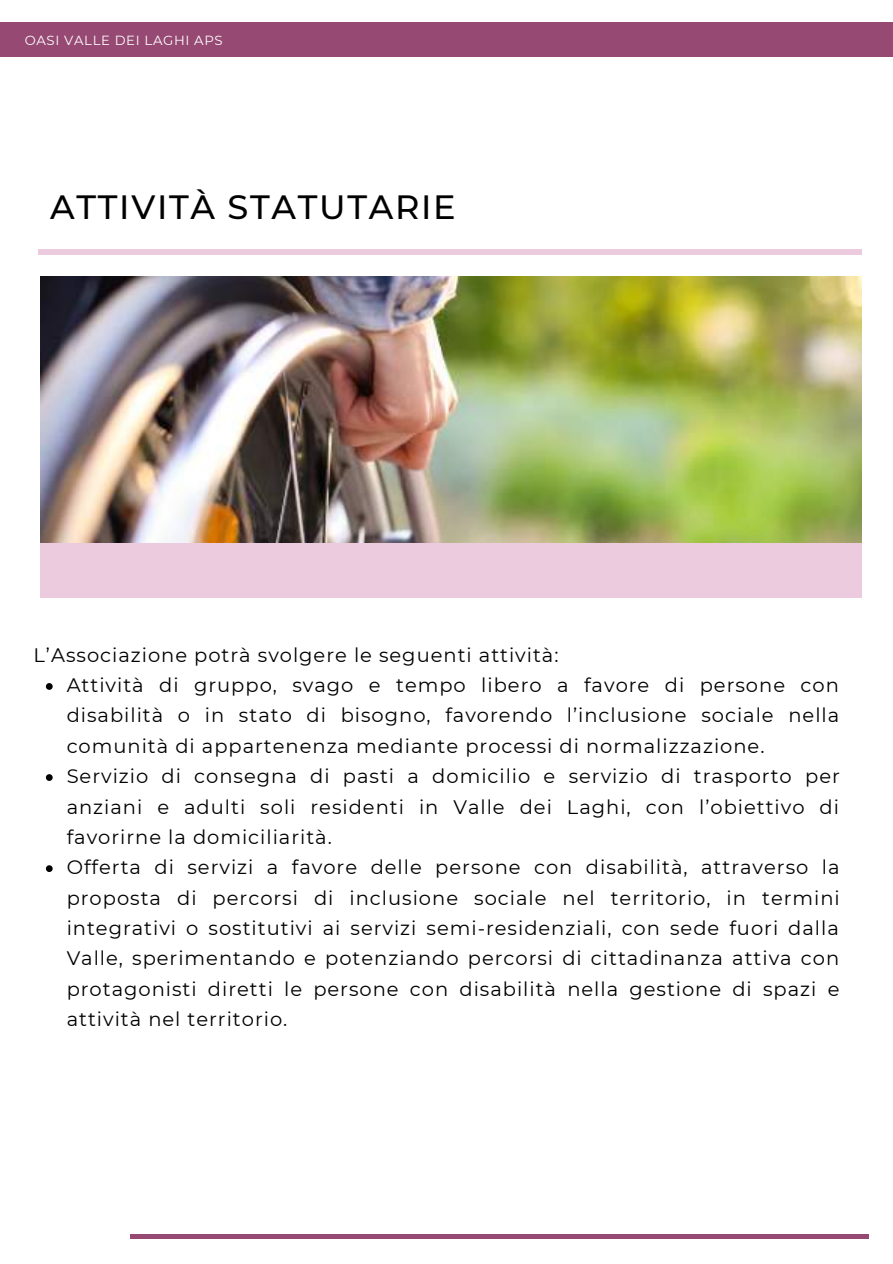
<style>
.page{position:relative;width:893px;height:1264px;background:#fff}
.page>*{position:absolute;margin:0;border:0;box-sizing:border-box;transform-origin:0 0}
.t1{font:500 33.6px "Montserrat";letter-spacing:.05em;color:#000}
.t2{font:19.5px/30.3px "Montserrat";letter-spacing:.05em;color:#000}
.t3{font:13.2px "Montserrat";letter-spacing:.05em;color:#fff}
</style>
<div class="page">
<div style="left:0;top:22px;width:892px;height:34px;background:#964972"></div>
<svg style="left:46px;top:683px;width:7px;height:6px"></svg>
<svg style="left:46px;top:774px;width:7px;height:7px"></svg>
<svg style="left:46px;top:865px;width:7px;height:7px"></svg>
<div style="left:130px;top:1233px;width:738px;height:5px;background:#964972"></div>
<hr style="left:38px;top:250px;width:823px;height:4px;background:#eccbdf">
<div style="left:40px;top:542px;width:821px;height:55px;background:#eccbdf"></div>
<img style="left:40px;top:277px;width:821px;height:265px">
<p class="t3" style="left:25px;top:32px;width:199px">OASI VALLE DEI LAGHI APS</p>
<h1 class="t1" style="left:50px;top:186px;width:407px">ATTIVITÀ STATUTARIE</h1>
<p class="t2" style="left:34px;top:639px;width:526px">L’Associazione potrà svolgere le seguenti attività:</p>
<p class="t2" style="left:67px;top:670px;width:774px">Attività di gruppo, svago e tempo libero a favore di persone con disabilità o in stato di bisogno, favorendo l’inclusione sociale nella comunità di appartenenza mediante processi di normalizzazione.<br>Servizio di consegna di pasti a domicilio e servizio di trasporto per anziani e adulti soli residenti in Valle dei Laghi, con l’obiettivo di favorirne la domiciliarità.<br>Offerta di servizi a favore delle persone con disabilità, attraverso la proposta di percorsi di inclusione sociale nel territorio, in termini integrativi o sostitutivi ai servizi semi-residenziali, con sede fuori dalla Valle, sperimentando e potenziando percorsi di cittadinanza attiva con protagonisti diretti le persone con disabilità nella gestione di spazi e attività nel territorio.</p>
</div>
